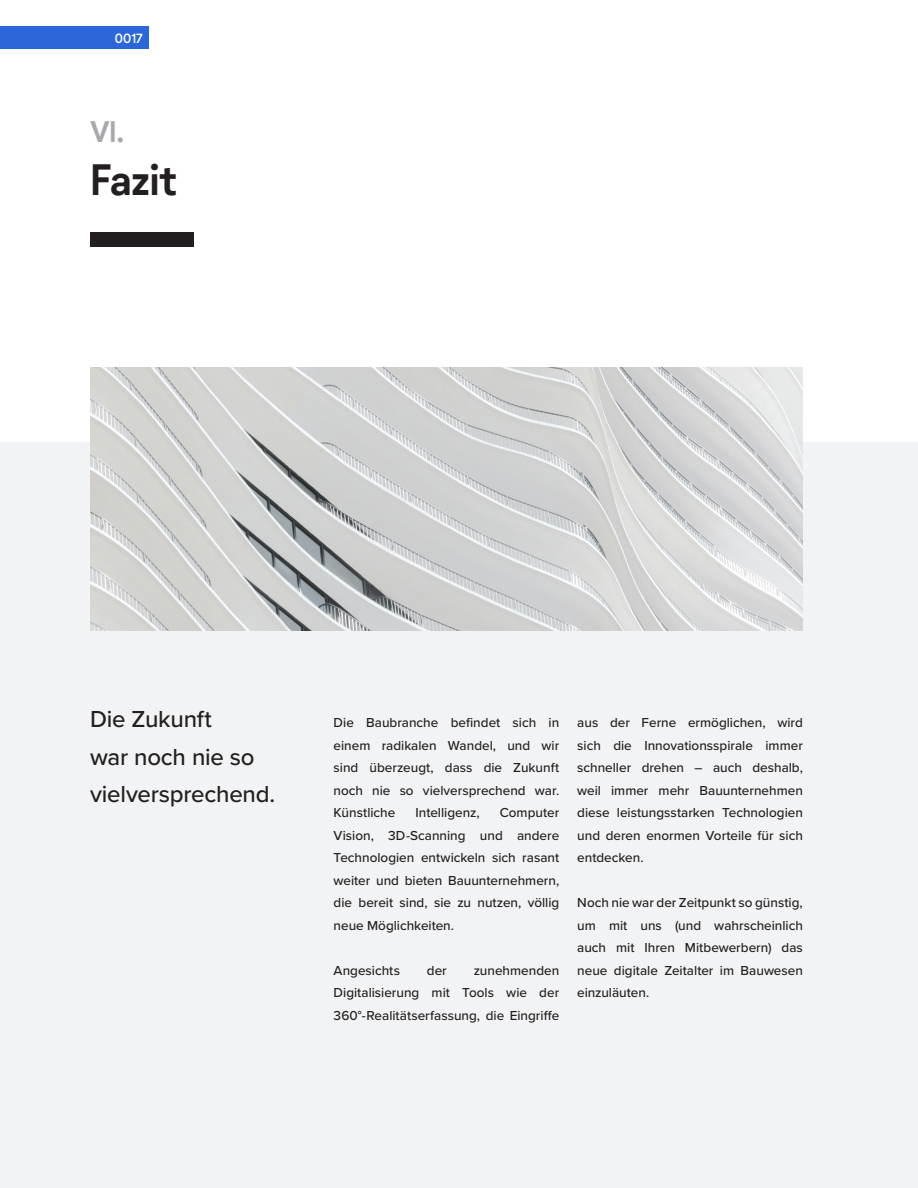
<style>
.page{position:relative;width:918px;height:1188px;background:#fff}
.page>*{position:absolute;margin:0;border:0;box-sizing:border-box;transform-origin:0 0}
.Headline_27_31_Left{font:700 42px "Neutrif Studio";letter-spacing:-.025em;color:#231f20}
.Headline_27_31_Left-2{font:700 28.5px "Neutrif Studio";color:#a8a9ad}
.Headline_17_25_Left{font:500 24px/37.5px "Proxima Nova";letter-spacing:-.01em;color:#231f20}
.Copy_Text_08_14_Full{font:500 13.5px/22.5px "Proxima Nova";color:#231f20;text-align:justify}
.t1{font:500 12.75px "Neutrif Studio";color:#fff}
</style>
<div class="page">
<div style="left:0;top:442px;width:918px;height:746px;background:#f2f3f4"></div>
<img style="left:90px;top:367px;width:713px;height:263px">
<div style="left:90px;top:232px;width:104px;height:15px;background:#231f20"></div>
<div style="left:0;top:26px;width:149px;height:23px;background:#2b66db"></div>
<p class="t1" style="left:115px;top:30px;width:30px">0017</p>
<p class="Headline_27_31_Left-2" style="left:90px;top:115px;width:36px">VI.</p>
<p class="Headline_27_31_Left" style="left:90px;top:154px;width:89px">Fazit</p>
<p class="Headline_17_25_Left" style="left:90px;top:700px;width:187px">Die Zukunft<br>war noch nie so vielversprechend.</p>
<p class="Copy_Text_08_14_Full" style="left:334px;top:711px;width:227px">Die Baubranche befindet sich in einem radikalen Wandel, und wir sind überzeugt, dass die Zukunft noch nie so vielversprechend war.<br>Künstliche</p>
<p class="Copy_Text_08_14_Full" style="left:415px;top:801px;width:66px">Intelligenz,</p>
<p class="Copy_Text_08_14_Full" style="left:334px;top:801px;width:227px;text-indent:166px">Computer Vision, 3D-Scanning und andere Technologien entwickeln sich rasant weiter und bieten Bauunternehmern, die bereit sind, sie zu nutzen, völlig neue Möglichkeiten.</p>
<p class="Copy_Text_08_14_Full" style="left:334px;top:959px;width:68px">Angesichts</p>
<p class="Copy_Text_08_14_Full" style="left:427px;top:959px;width:21px">der</p>
<p class="Copy_Text_08_14_Full" style="left:334px;top:959px;width:227px;text-indent:140px">zunehmenden Digitalisierung mit Tools wie der 360°-Realitätserfassung, die Eingriffe</p>
<p class="Copy_Text_08_14_Full" style="left:577px;top:711px;width:227px">aus der Ferne ermöglichen, wird sich die Innovationsspirale immer schneller drehen – auch deshalb, weil immer mehr Bauunternehmen diese leistungsstarken Technologien und deren enormen Vorteile für sich entdecken.</p>
<p class="Copy_Text_08_14_Full" style="left:577px;top:891px;width:227px">Noch nie war der Zeitpunkt so günstig, um mit uns (und wahrscheinlich auch mit Ihren Mitbewerbern) das neue digitale Zeitalter im Bauwesen einzuläuten.</p>
</div>
